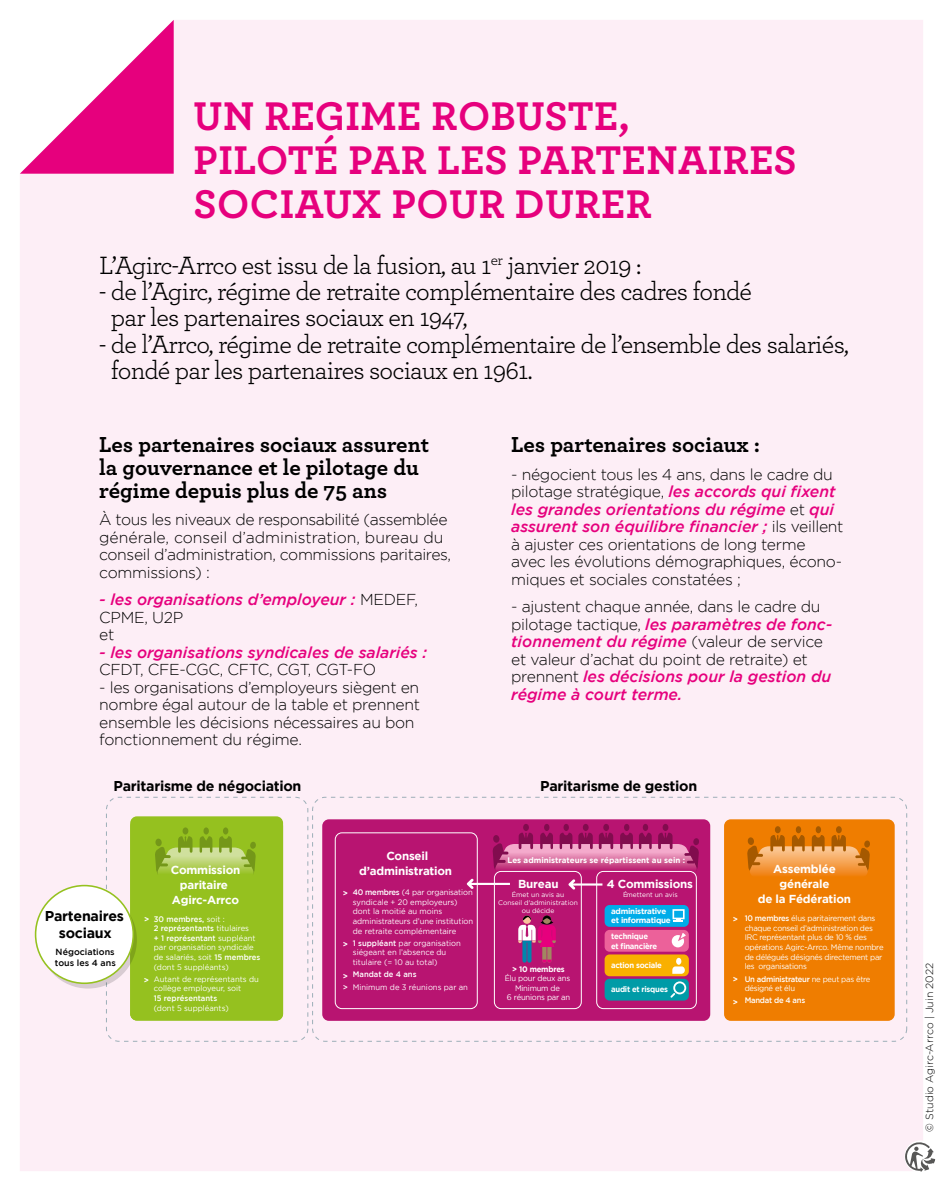
<style>
.page{position:relative;width:943px;height:1191px;background:#fff}
.page>*{position:absolute;margin:0;border:0;box-sizing:border-box;transform-origin:0 0}
.t1{font:700 42px/43.8px "Archer";letter-spacing:.01em;color:#e6007d}
.t2{font:26.25px/26.2px "Archer";letter-spacing:-.03em;color:#000}
.t3{font:700 22.75px/22.8px "Archer";color:#000}
.t4{font:300 15.75px/17.5px "Gotham";letter-spacing:-.02em;color:#000}
.t5{font:italic 500 15.75px/17.5px "Gotham";color:#e6007d}
.t6{font:300 15.75px "Gotham";letter-spacing:-.04em;color:#000}
.t7{font:700 14.17px/16.8px "Gotham";letter-spacing:-.02em;color:#000;text-align:center}
.t8{font:700 11.55px/14.9px "Gotham";letter-spacing:-.02em;color:#fff;text-align:center}
.t9{font:300 10.5px "Gotham";color:#000}
.t10{font:500 8.92px/11.2px "Gotham";color:#000}
.t11{font:8.05px/9.6px "Gotham";letter-spacing:-.01em;color:#fff;scale:.96 1}
.t12{font:8.05px/9.6px "Gotham";letter-spacing:-.03em;color:#fff;scale:.96 1}
.t13{font:700 8.05px/9.6px "Gotham";letter-spacing:-.03em;color:#fff;scale:.96 1}
.t14{font:700 8.05px "Gotham";color:#fff}
.t15{font:700 8.05px/9.6px "Gotham";letter-spacing:-.03em;color:#fff}
.t16{font:500 8.05px "Gotham";color:#fff;scale:.96 1}
.t17{font:500 8.05px "Gotham";letter-spacing:-.03em;color:#fff;scale:.96 1}
.t18{font:500 8.05px "Gotham";color:#fff}
.t19{font:6.65px/8px "Gotham";color:#fff;text-align:center}
.s1{font-weight:300;font-style:normal;color:#000}
.s2{font-weight:500;font-style:italic;color:#e6007d}
.s3{font-weight:500}
</style>
<div class="page">
<div style="left:20px;top:20px;width:903px;height:1151px;background:#fdeef6"></div>
<svg style="left:20px;top:20px;width:154px;height:154px"></svg>
<div style="left:904px;top:1140px;width:31px;height:32px;background:#fdf6fa;border-radius:50%"></div>
<svg style="left:904px;top:1141px;width:31px;height:31px"></svg>
<div style="left:106px;top:797px;width:202px;height:244px;border:1px dashed #9dafb8;border-radius:13px"></div>
<div style="left:312px;top:797px;width:595px;height:244px;border:1px dashed #9dafb8;border-radius:13px"></div>
<div style="left:130px;top:819px;width:153px;height:201px;background:#95c11f;border-radius:7px"></div>
<div style="left:322px;top:819px;width:388px;height:201px;background:#b81471;border-radius:7px"></div>
<div style="left:724px;top:819px;width:170px;height:201px;background:#ef7d00;border-radius:7px"></div>
<div style="left:182px;top:827px;width:7px;height:7px;background:#749719;border-radius:3px"></div>
<div style="left:203px;top:827px;width:6px;height:7px;background:#749719;border-radius:3px"></div>
<div style="left:223px;top:827px;width:6px;height:7px;background:#749719;border-radius:3px"></div>
<svg style="left:155px;top:836px;width:101px;height:38px"></svg>
<div style="left:774px;top:826px;width:7px;height:7px;background:#a55900;border-radius:3px"></div>
<div style="left:835px;top:826px;width:7px;height:7px;background:#a55900;border-radius:3px"></div>
<div style="left:795px;top:826px;width:6px;height:7px;background:#a55900;border-radius:3px"></div>
<div style="left:815px;top:826px;width:6px;height:7px;background:#a55900;border-radius:3px"></div>
<svg style="left:747px;top:835px;width:123px;height:41px"></svg>
<div style="left:335px;top:832px;width:142px;height:177px;border:1px solid #fff;border-radius:7px"></div>
<div style="left:494px;top:871px;width:87px;height:138px;border:1px solid #fff;border-radius:7px"></div>
<div style="left:596px;top:871px;width:100px;height:138px;border:1px solid #fff;border-radius:7px"></div>
<div style="left:604px;top:905px;width:85px;height:21px;background:#00ace9;border-radius:5px"></div>
<svg style="left:672px;top:909px;width:12px;height:13px"></svg>
<div style="left:604px;top:930px;width:85px;height:21px;background:#ec619a;border-radius:5px"></div>
<div style="left:604px;top:954px;width:85px;height:22px;background:#f9b000;border-radius:5px"></div>
<div style="left:604px;top:978px;width:85px;height:22px;background:#009ba7;border-radius:5px"></div>
<svg style="left:671px;top:933px;width:14px;height:14px"></svg>
<svg style="left:672px;top:957px;width:12px;height:16px"></svg>
<svg style="left:670px;top:981px;width:16px;height:16px"></svg>
<svg style="left:467px;top:824px;width:232px;height:65px"></svg>
<svg style="left:39px;top:891px;width:98px;height:97px"></svg>
<div style="left:36px;top:885px;width:97px;height:98px;background:#fff;border-radius:50%"></div>
<div style="left:35px;top:884px;width:99px;height:100px;border:2px solid #95c11f;border-radius:50%"></div>
<svg style="left:518px;top:915px;width:38px;height:47px"></svg>
<h1 class="t1" style="left:193px;top:92px;width:604px">UN REGIME ROBUSTE,<br>PILOTÉ PAR LES PARTENAIRES<br>SOCIAUX POUR DURER</h1>
<h2 class="t2" style="left:99px;top:251px;width:543px">L’Agirc-Arrco est issu de la fusion, au 1<sup>er</sup> janvier 2019 :</h2>
<h2 class="t2" style="left:111px;top:277px;width:642px;text-indent:-12px">- de l’Agirc, régime de retraite complémentaire des cadres fondé par les partenaires sociaux en 1947,</h2>
<h2 class="t2" style="left:111px;top:329px;width:739px;text-indent:-12px">- de l’Arrco, régime de retraite complémentaire de l’ensemble des salariés, fondé par les partenaires sociaux en 1961.</h2>
<h3 class="t3" style="left:99px;top:432px;width:331px">Les partenaires sociaux assurent la gouvernance et le pilotage du régime depuis plus de 75 ans</h3>
<p class="t4" style="left:99px;top:511px;width:353px">À tous les niveaux de responsabilité (assemblée générale, conseil d’administration, bureau du conseil d’administration, commissions paritaires, commissions) :</p>
<p class="t5" style="left:99px;top:591px;width:320px">- les organisations d’employeur : <span class="s1">MEDEF,<br>CPME, U2P<br>et</span></p>
<p class="t5" style="left:99px;top:643px;width:329px">- les organisations syndicales de salariés :</p>
<p class="t6" style="left:99px;top:661px;width:278px">CFDT, CFE-CGC, CFTC, CGT, CGT-FO</p>
<p class="t4" style="left:99px;top:678px;width:322px">- les organisations d’employeurs siègent en nombre égal autour de la table et prennent ensemble les décisions nécessaires au bon fonctionnement du régime.</p>
<h3 class="t3" style="left:511px;top:432px;width:250px">Les partenaires sociaux :</h3>
<p class="t4" style="left:511px;top:465px;width:334px">- négocient tous les 4 ans, dans le cadre du pilotage stratégique, <span class="s2">les accords qui fixent les grandes orientations du régime</span> et <span class="s2">qui assurent son équilibre financier ;</span> ils veillent à ajuster ces orientations de long terme avec les évolutions démographiques, écono&shy;miques et sociales constatées ;</p>
<p class="t4" style="left:511px;top:598px;width:322px">- ajustent chaque année, dans le cadre du pilotage tactique, <span class="s2">les paramètres de fonc&shy;tionnement du régime</span> (valeur de service et valeur d’achat du point de retraite) et prennent <span class="s2">les décisions pour la gestion du régime à court terme.</span></p>
<p class="t7" style="left:113px;top:777px;width:189px">Paritarisme de négociation</p>
<p class="t7" style="left:540px;top:777px;width:158px">Paritarisme de gestion</p>
<p class="t7" style="left:45px;top:907px;width:81px">Partenaires sociaux</p>
<p class="t10" style="left:55px;top:946px;width:62px">Négociations tous les 4 ans</p>
<p class="t8" style="left:171px;top:862px;width:71px">Commission paritaire<br>Agirc-Arrco</p>
<p class="t11" style="left:154px;top:913px;width:112px"><span class="s3">30 membres,</span> soit :<br><span class="s3">2 représentants</span> titulaires<br><span class="s3">+ 1 représentant</span> suppléant par organisation syndicale de salariés, soit <span class="s3">15 membres </span>(dont 5 suppléants)</p>
<p class="t11" style="left:154px;top:974px;width:111px">Autant de représentants du collège employeur, soit</p>
<p class="t16" style="left:154px;top:993px;width:67px">15 représentants</p>
<p class="t11" style="left:154px;top:1002px;width:79px">(dont 5 suppléants)</p>
<p class="t15" style="left:144px;top:914px;width:7px">&gt;</p>
<p class="t15" style="left:144px;top:974px;width:7px">&gt;</p>
<p class="t8" style="left:359px;top:848px;width:94px">Conseil d’administration</p>
<p class="t14" style="left:507px;top:855px;width:179px">Les administrateurs se répartissent au sein :</p>
<p class="t11" style="left:353px;top:887px;width:127px"><span class="s3">40 membres</span> (4 par organisation syndicale + 20 employeurs) dont la moitié au moins administrateurs d’une institution de retraite complémentaire</p>
<p class="t11" style="left:353px;top:938px;width:114px"><span class="s3">1 suppléant</span> par organisation siégeant en l’absence du titulaire (= 10 au total)</p>
<p class="t16" style="left:353px;top:970px;width:68px">Mandat de 4 ans</p>
<p class="t11" style="left:353px;top:981px;width:121px">Minimum de 3 réunions par an</p>
<p class="t15" style="left:343px;top:888px;width:7px">&gt;</p>
<p class="t15" style="left:343px;top:939px;width:7px">&gt;</p>
<p class="t15" style="left:343px;top:970px;width:7px">&gt;</p>
<p class="t18" style="left:343px;top:982px;width:7px">&gt;</p>
<p class="t8" style="left:518px;top:876px;width:42px">Bureau</p>
<p class="t19" style="left:498px;top:890px;width:81px">Émet un avis au<br>Conseil d'administration ou décide</p>
<p class="t13" style="left:512px;top:963px;width:56px">&gt; 10 membres</p>
<p class="t11" style="left:505px;top:973px;width:70px;text-align:center">Élu pour deux ans<br>Minimum de<br>6 réunions par an</p>
<p class="t8" style="left:606px;top:876px;width:88px">4 Commissions</p>
<p class="t19" style="left:623px;top:890px;width:56px">Émettent un avis</p>
<p class="t15" style="left:611px;top:906px;width:61px">administrative et informatique</p>
<p class="t13" style="left:611px;top:931px;width:50px">technique et financière</p>
<p class="t13" style="left:611px;top:959px;width:54px">action sociale</p>
<p class="t13" style="left:611px;top:984px;width:61px">audit et risques</p>
<p class="t8" style="left:758px;top:861px;width:95px">Assemblée générale<br>de la Fédération</p>
<p class="t12" style="left:744px;top:913px;width:146px"><span class="s3">10 membres</span> élus paritairement dans chaque conseil d’administration des IRC représentant plus de 10 % des opérations Agirc-Arrco. Même nombre de délégués désignés directement par les organisations</p>
<p class="t12" style="left:744px;top:973px;width:132px"><span class="s3">Un administrateur</span> ne peut pas être désigné et élu</p>
<p class="t17" style="left:744px;top:996px;width:64px">Mandat de 4 ans</p>
<p class="t15" style="left:733px;top:914px;width:7px">&gt;</p>
<p class="t15" style="left:733px;top:974px;width:7px">&gt;</p>
<p class="t15" style="left:733px;top:997px;width:7px">&gt;</p>
<p class="t9" style="left:923px;top:1131px;width:170px;rotate:-90deg">© Studio Agirc-Arrco | Juin 2022</p>
</div>
